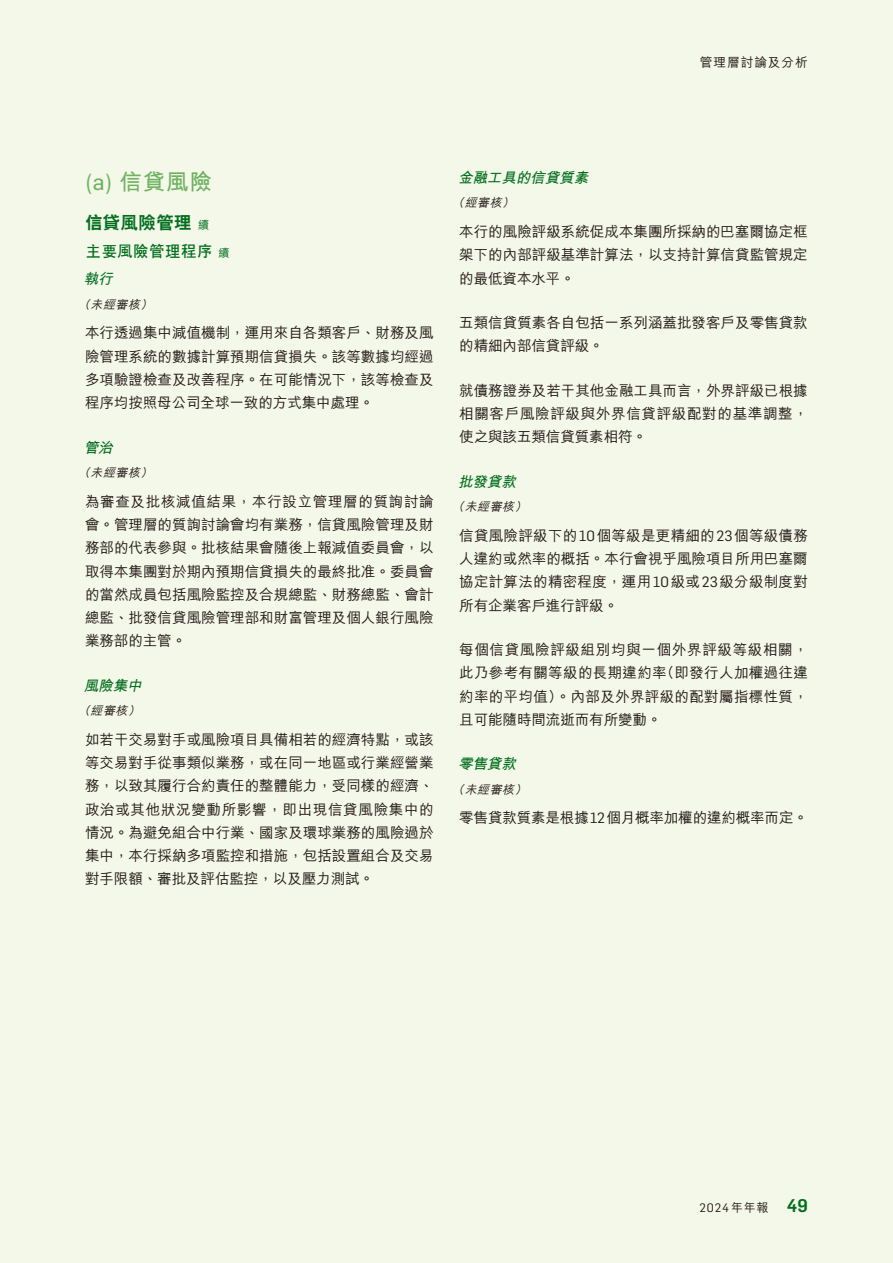
<style>
.page{position:relative;width:893px;height:1263px;background:#f3f8e8}
.page>*{position:absolute;margin:0;border:0;box-sizing:border-box;transform-origin:0 0}
.t1{font:700 22.5px "M Hei HK";color:#70b162}
.t2{font:800 17.25px "C Hei 2 HK";letter-spacing:.035em;color:#026e1e}
.t3{font:700 16.05px "C Hei 2 HK";letter-spacing:-.005em;color:#026e1e}
.t4{font:500 14.55px/23.2px "M Hei HK";color:#231916;text-align:justify}
.t5{font:italic 700 14.55px "M Hei HK";color:#026e1e}
.t6{font:500 12.75px "M Hei HK";letter-spacing:.07em;color:#231916}
.t7{font:italic 500 12px "M Hei HK";color:#231916}
.t8{font:12px "Flama";color:#231916}
.s1{font-family:"Flama Basic";font-weight:400}
.s2{font-family:"M Hei HK";font-weight:500;font-size:11.25px}
.s3{font-family:"Flama";font-weight:400}
.s4{font-family:"M Hei HK";font-weight:500}
.s5{font-weight:500;font-size:18px;color:#026e1e}
</style>
<div class="page">
<p class="t6" style="left:700px;top:53px;width:110px">管理層討論及分析</p>
<h1 class="t1" style="left:85px;top:166px;width:129px"><span class="s1">(a)</span> 信貸風險</h1>
<p class="t2" style="left:85px;top:214px;width:126px">信貸風險管理<span class="s2">續</span></p>
<p class="t3" style="left:85px;top:243px;width:146px">主要風險管理程序<span class="s2">續</span></p>
<p class="t5" style="left:84px;top:269px;width:34px">執行</p>
<p class="t7" style="left:78px;top:296px;width:79px">（未經審核）</p>
<p class="t4" style="left:85px;top:320px;width:350px">本行透過集中減值機制，運用來自各類客戶、財務及風險管理系統的數據計算預期信貸損失。該等數據均經過多項驗證檢查及改善程序。在可能情況下，該等檢查及程序均按照母公司全球一致的方式集中處理。</p>
<p class="t5" style="left:84px;top:437px;width:34px">管治</p>
<p class="t7" style="left:78px;top:464px;width:79px">（未經審核）</p>
<p class="t4" style="left:85px;top:488px;width:350px">為審查及批核減值結果，本行設立管理層的質詢討論會。管理層的質詢討論會均有業務，信貸風險管理及財務部的代表參與。批核結果會隨後上報減值委員會，以取得本集團對於期內預期信貸損失的最終批准。委員會的當然成員包括風險監控及合規總監、財務總監、會計總監、批發信貸風險管理部和財富管理及個人銀行風險業務部的主管。</p>
<p class="t5" style="left:84px;top:675px;width:63px">風險集中</p>
<p class="t7" style="left:78px;top:702px;width:67px">（經審核）</p>
<p class="t4" style="left:85px;top:726px;width:350px">如若干交易對手或風險項目具備相若的經濟特點，或該等交易對手從事類似業務，或在同一地區或行業經營業務，以致其履行合約責任的整體能力，受同樣的經濟、政治或其他狀況變動所影響，即出現信貸風險集中的情況。為避免組合中行業、國家及環球業務的風險過於集中，本行採納多項監控和措施，包括設置組合及交易對手限額、審批及評估監控，以及壓力測試。</p>
<p class="t5" style="left:458px;top:167px;width:136px">金融工具的信貸質素</p>
<p class="t7" style="left:452px;top:194px;width:67px">（經審核）</p>
<p class="t4" style="left:459px;top:219px;width:350px">本行的風險評級系統促成本集團所採納的巴塞爾協定框架下的內部評級基準計算法，以支持計算信貸監管規定的最低資本水平。</p>
<p class="t4" style="left:459px;top:310px;width:350px">五類信貸質素各自包括一系列涵蓋批發客戶及零售貸款的精細內部信貸評級。</p>
<p class="t4" style="left:459px;top:378px;width:350px">就債務證券及若干其他金融工具而言，外界評級已根據相關客戶風險評級與外界信貸評級配對的基準調整，使之與該五類信貸質素相符。</p>
<p class="t5" style="left:458px;top:471px;width:63px">批發貸款</p>
<p class="t7" style="left:452px;top:498px;width:79px">（未經審核）</p>
<p class="t4" style="left:459px;top:523px;width:350px">信貸風險評級下的<span class="s3">10</span>個等級是更精細的<span class="s3">23</span>個等級債務人違約或然率的概括。本行會視乎風險項目所用巴塞爾協定計算法的精密程度，運用<span class="s3">10</span>級或<span class="s3">23</span>級分級制度對所有企業客戶進行評級。</p>
<p class="t4" style="left:459px;top:637px;width:350px">每個信貸風險評級組別均與一個外界評級等級相關，此乃參考有關等級的長期違約率（即發行人加權過往違約率的平均值）。內部及外界評級的配對屬指標性質，且可能隨時間流逝而有所變動。</p>
<p class="t5" style="left:458px;top:753px;width:63px">零售貸款</p>
<p class="t7" style="left:452px;top:781px;width:79px">（未經審核）</p>
<p class="t4" style="left:459px;top:805px;width:350px">零售貸款質素是根據<span class="s3">12</span>個月概率加權的違約概率而定。</p>
<p class="t8" style="left:700px;top:1199px;width:110px">2024<span class="s4">年年報</span> <span class="s5">49</span></p>
</div>
